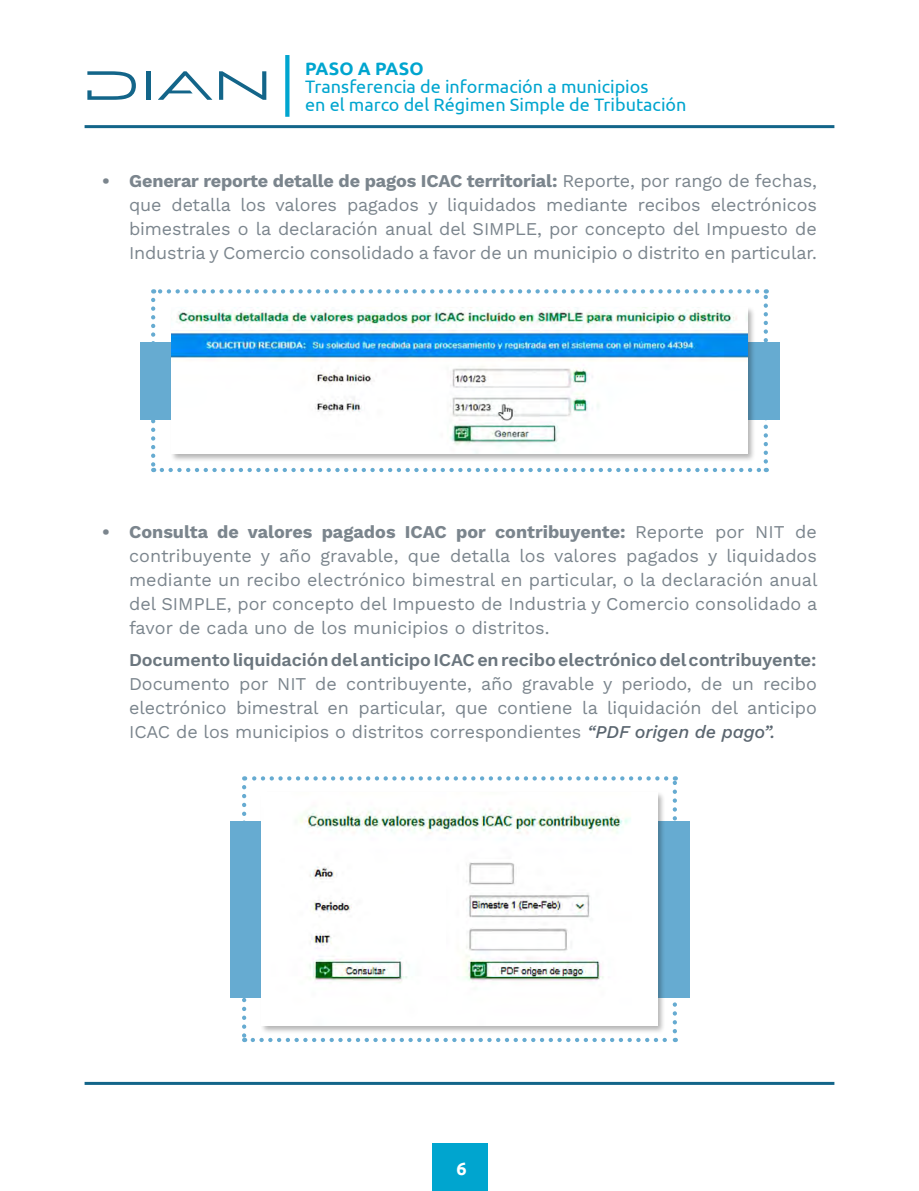
<style>
.page{position:relative;width:919px;height:1191px;background:#fff}
.page>*{position:absolute;margin:0;border:0;box-sizing:border-box;transform-origin:0 0}
.t1{font:18px/24px "Work Sans";letter-spacing:-.005em;color:#7b858d;text-align:justify}
.t2{font:18px/18px "Ubuntu";color:#00a5cf}
.t3{font:600 18px "Work Sans";letter-spacing:-.005em;color:#6b767e}
.t4{font:700 18px "Ubuntu";color:#00a5cf}
.t5{font:700 18px "Ubuntu";color:#fff}
.s1{font-weight:700}
.s2{font-weight:500;font-style:italic;color:#5b6670}
</style>
<div class="page">
<hr style="left:85px;top:1082px;width:749px;height:3px;background:#136589">
<hr style="left:85px;top:125px;width:749px;height:3px;background:#136589">
<svg style="left:158px;top:71px;width:54px;height:29px"></svg>
<svg style="left:87px;top:71px;width:49px;height:29px"></svg>
<hr style="left:146px;top:71px;width:4px;height:29px;background:#136589">
<svg style="left:219px;top:71px;width:47px;height:29px"></svg>
<svg style="left:285px;top:55px;width:4px;height:62px"></svg>
<div style="left:432px;top:1143px;width:56px;height:48px;background:#00a5cf"></div>
<svg style="left:151px;top:300px;width:4px;height:172px"></svg>
<svg style="left:162px;top:468px;width:604px;height:4px"></svg>
<svg style="left:763px;top:289px;width:4px;height:172px"></svg>
<svg style="left:153px;top:289px;width:604px;height:4px"></svg>
<div style="left:140px;top:342px;width:639px;height:78px;background:#66abd1"></div>
<div style="left:169px;top:306px;width:587px;height:156px;background:#000;opacity:.3"></div>
<img style="left:171px;top:308px;width:576px;height:146px">
<svg style="left:242px;top:787px;width:4px;height:255px"></svg>
<svg style="left:253px;top:1037px;width:422px;height:5px"></svg>
<svg style="left:672px;top:776px;width:5px;height:255px"></svg>
<svg style="left:244px;top:776px;width:422px;height:4px"></svg>
<div style="left:230px;top:821px;width:459px;height:176px;background:#66abd1"></div>
<div style="left:260px;top:790px;width:405px;height:244px;background:#000;opacity:.3"></div>
<img style="left:262px;top:792px;width:395px;height:234px">
<p class="t4" style="left:305px;top:58px;width:120px">PASO A PASO</p>
<p class="t2" style="left:305px;top:77px;width:383px">Transferencia de información a municipios<br>en el marco del Régimen Simple de Tributación</p>
<p class="t1" style="left:129px;top:168px;width:689px;text-indent:-27px"><span class="s1">• Generar reporte detalle de pagos ICAC territorial:</span> Reporte, por rango de fechas, que detalla los valores pagados y liquidados mediante recibos electrónicos bimestrales o la declaración anual del SIMPLE, por concepto del Impuesto de Industria y Comercio consolidado a favor de un municipio o distrito en particular.</p>
<p class="t1" style="left:129px;top:519px;width:689px;text-indent:-27px"><span class="s1">• Consulta de valores pagados ICAC por contribuyente:</span> Reporte por NIT de contribuyente y año gravable, que detalla los valores pagados y liquidados mediante un recibo electrónico bimestral en particular, o la declaración anual del SIMPLE, por concepto del Impuesto de Industria y Comercio consolidado a favor de cada uno de los municipios o distritos.</p>
<p class="t3" style="left:129px;top:646px;width:689px">Documento liquidación del anticipo ICAC en recibo electrónico del contribuyente:</p>
<p class="t1" style="left:129px;top:671px;width:689px">Documento por NIT de contribuyente, año gravable y periodo, de un recibo electrónico bimestral en particular, que contiene la liquidación del anticipo ICAC de los municipios o distritos correspondientes <span class="s2">“PDF origen de pago”.</span></p>
<p class="t5" style="left:456px;top:1158px;width:12px">6</p>
</div>
